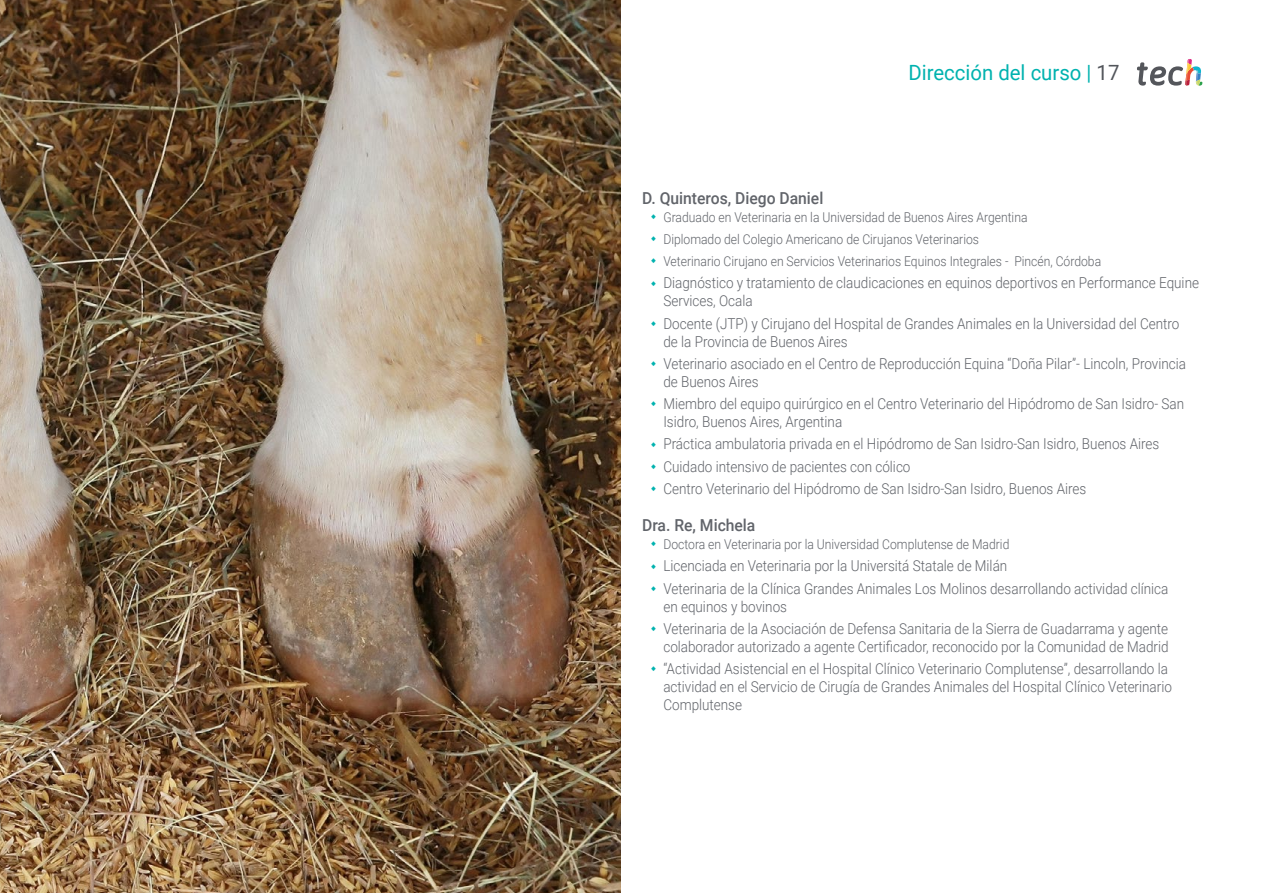
<style>
.page{position:relative;width:1263px;height:893px;background:#fff}
.page>*{position:absolute;margin:0;border:0;box-sizing:border-box;transform-origin:0 0}
.t1{font:21px "Roboto";color:#00b2af}
.t2{font:500 16.5px "Roboto";color:#61646a;scale:.95 1}
.t3{font:300 15px/18px "Roboto";color:#61646a;scale:.9 1}
.t4{font:300 13.5px/22.2px "Roboto";color:#61646a;scale:.9 1}
.s1{color:#52555b}
</style>
<div class="page">
<svg style="left:1137px;top:59px;width:65px;height:27px"></svg>
<img style="left:0;top:0;width:621px;height:893px">
<h1 class="t1" style="left:908px;top:57px;width:213px">Dirección del curso | <span class="s1">17</span></h1>
<p class="t2" style="left:642px;top:186px;width:192px">D. Quinteros, Diego Daniel</p>
<p class="t4" style="left:663px;top:205px;width:488px">Graduado en Veterinaria en la Universidad de Buenos Aires Argentina<br>Diplomado del Colegio Americano de Cirujanos Veterinarios<br>Veterinario Cirujano en Servicios Veterinarios Equinos Integrales - Pincén, Córdoba</p>
<p class="t3" style="left:663px;top:273px;width:597px">Diagnóstico y tratamiento de claudicaciones en equinos deportivos en Performance Equine<br>Services, Ocala</p>
<p class="t3" style="left:663px;top:314px;width:575px">Docente (JTP) y Cirujano del Hospital de Grandes Animales en la Universidad del Centro de la Provincia de Buenos Aires</p>
<p class="t3" style="left:663px;top:354px;width:582px">Veterinario asociado en el Centro de Reproducción Equina “Doña Pilar”- Lincoln, Provincia de Buenos Aires</p>
<p class="t3" style="left:663px;top:394px;width:580px">Miembro del equipo quirúrgico en el Centro Veterinario del Hipódromo de San Isidro- San<br>Isidro, Buenos Aires, Argentina</p>
<p class="t3" style="left:663px;top:432px;width:553px;line-height:22.2px">Práctica ambulatoria privada en el Hipódromo de San Isidro-San Isidro, Buenos Aires<br>Cuidado intensivo de pacientes con cólico<br>Centro Veterinario del Hipódromo de San Isidro-San Isidro, Buenos Aires</p>
<p class="t2" style="left:642px;top:514px;width:121px">Dra. Re, Michela</p>
<p class="t4" style="left:663px;top:533px;width:386px">Doctora en Veterinaria por la Universidad Complutense de Madrid</p>
<p class="t3" style="left:663px;top:554px;width:563px;line-height:22.2px">Licenciada en Veterinaria por la Universitá Statale de Milán<br>Veterinaria de la Clínica Grandes Animales Los Molinos desarrollando actividad clínica</p>
<p class="t3" style="left:663px;top:595px;width:562px;line-height:22.2px">en equinos y bovinos<br>Veterinaria de la Asociación de Defensa Sanitaria de la Sierra de Guadarrama y agente</p>
<p class="t3" style="left:663px;top:635px;width:563px;line-height:22.2px">colaborador autorizado a agente Certificador, reconocido por la Comunidad de Madrid “Actividad Asistencial en el Hospital Clínico Veterinario Complutense”, desarrollando la</p>
<p class="t3" style="left:663px;top:677px;width:567px">actividad en el Servicio de Cirugía de Grandes Animales del Hospital Clínico Veterinario<br>Complutense</p>
</div>
